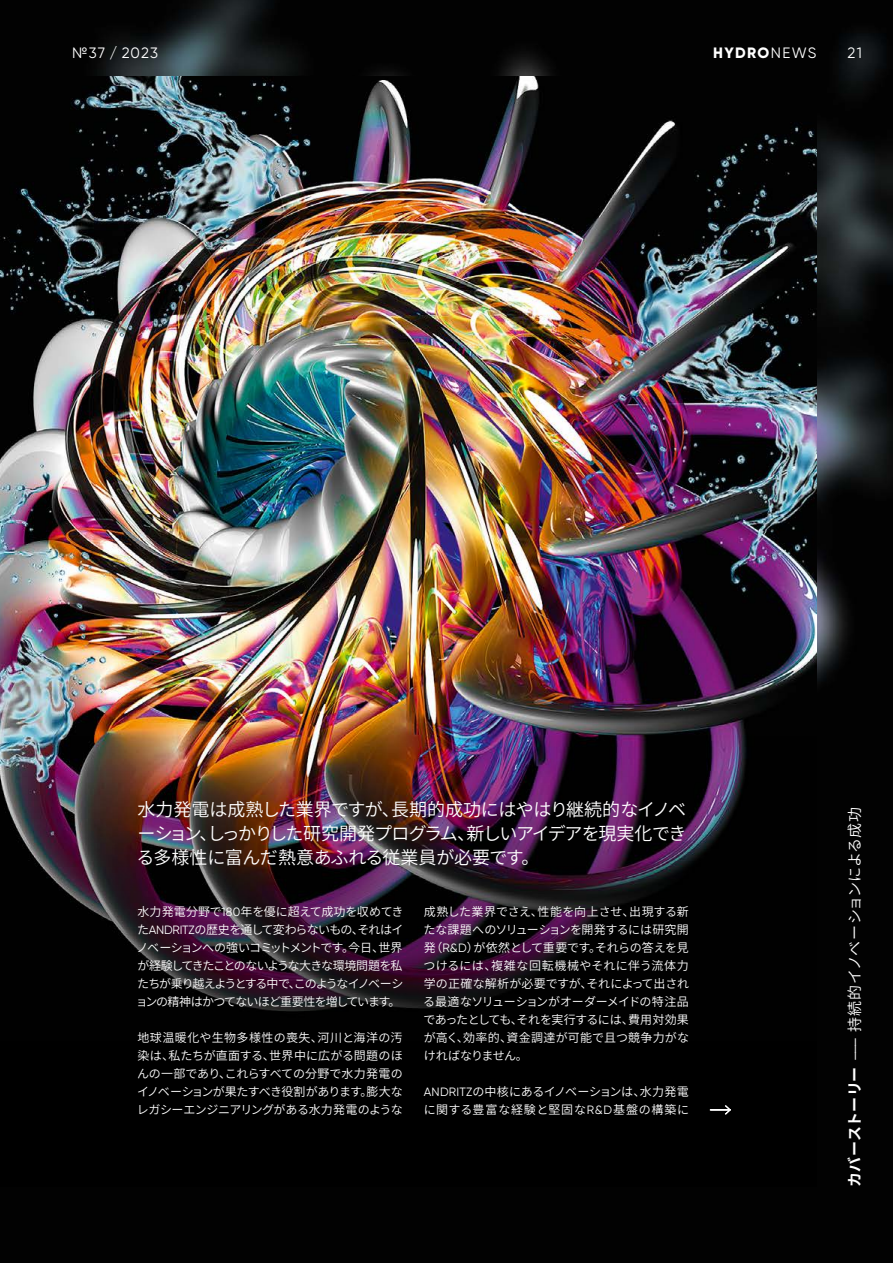
<style>
.page{position:relative;width:893px;height:1263px;background:#fff}
.page>*{position:absolute;margin:0;border:0;box-sizing:border-box;transform-origin:0 0}
.t1{font:18px/24px "Source Han Sans JP";letter-spacing:-.035em;color:#fff;text-align:justify}
.t2{font:15px "Source Han Sans JP";letter-spacing:.02em;color:#fff}
.t3{font:15px "Gilroy";letter-spacing:.07em;color:#fff}
.t4{font:800 15px "Gilroy";letter-spacing:.09em;color:#fff}
.t5{font:12px/18px "Source Han Sans JP";letter-spacing:-.03em;color:#fff;text-align:justify}
.t6{font:12px/18px "Source Han Sans JP";letter-spacing:.03em;color:#fff}
.s1{font-weight:400}
.s2{font-family:"Gilroy"}
.s3{font-weight:700}
</style>
<div class="page">
<img style="left:0;top:0;width:893px;height:1263px">
<img style="left:0;top:77px;width:816px;height:659px">
<img style="left:0;top:736px;width:816px;height:450px">
<svg style="left:710px;top:1105px;width:21px;height:10px"></svg>
<div style="left:0;top:1213px;width:17px;height:26px;background:#020202"></div>
<p class="t3" style="left:72px;top:44px;width:87px">№37 / 2023</p>
<p class="t4" style="left:713px;top:44px;width:105px">HYDRO<span class="s1">NEWS</span></p>
<p class="t3" style="left:848px;top:44px;width:16px">21</p>
<h1 class="t1" style="left:137px;top:797px;width:551px">水力発電は成熟した業界ですが、長期的成功にはやはり継続的なイノベーション、しっかりした研究開発プログラム、新しいアイデアを現実化できる多様性に富んだ熱意あふれる従業員が必要です。</h1>
<p class="t5" style="left:136px;top:903px;width:269px">水力発電分野で<span class="s2">180</span>年を優に超えて成功を収めてきた<span class="s2">ANDRITZ</span>の歴史を通して変わらないもの、それはイノベーションへの強いコミットメントです。今日、世界が経験してきたことのないような大きな環境問題を私たちが乗り越えようとする中で、このようなイノベーションの精神はかつてないほど重要性を増しています。</p>
<p class="t5" style="left:137px;top:1029px;width:268px">地球温暖化や生物多様性の喪失、河川と海洋の汚染は、私たちが直面する、世界中に広がる問題のほんの一部であり、これらすべての分野で水力発電のイノベーションが果たすべき役割があります。膨大なレガシーエンジニアリングがある水力発電のような</p>
<p class="t5" style="left:423px;top:903px;width:267px">成熟した業界でさえ、性能を向上させ、出現する新たな課題へのソリューションを開発するには研究開発（<span class="s2">R&amp;D</span>）が依然として重要です。それらの答えを見つけるには、複雑な回転機械やそれに伴う流体力学の正確な解析が必要ですが、それによって出される最適なソリューションがオーダーメイドの特注品であったとしても、それを実行するには、費用対効果が高く、効率的、資金調達が可能で且つ競争力がなければなりません。</p>
<p class="t6" style="left:424px;top:1083px;width:267px"><span class="s2">ANDRITZ</span>の中核にあるイノベーションは、水力発電に関する豊富な経験と堅固な<span class="s2">R&amp;D</span>基盤の構築に</p>
<p class="t2" style="left:846px;top:1187px;width:382px;rotate:-90deg"><span class="s3">カバーストーリー</span> <span class="s2">–––</span> 持続的イノベーションによる成功</p>
</div>
